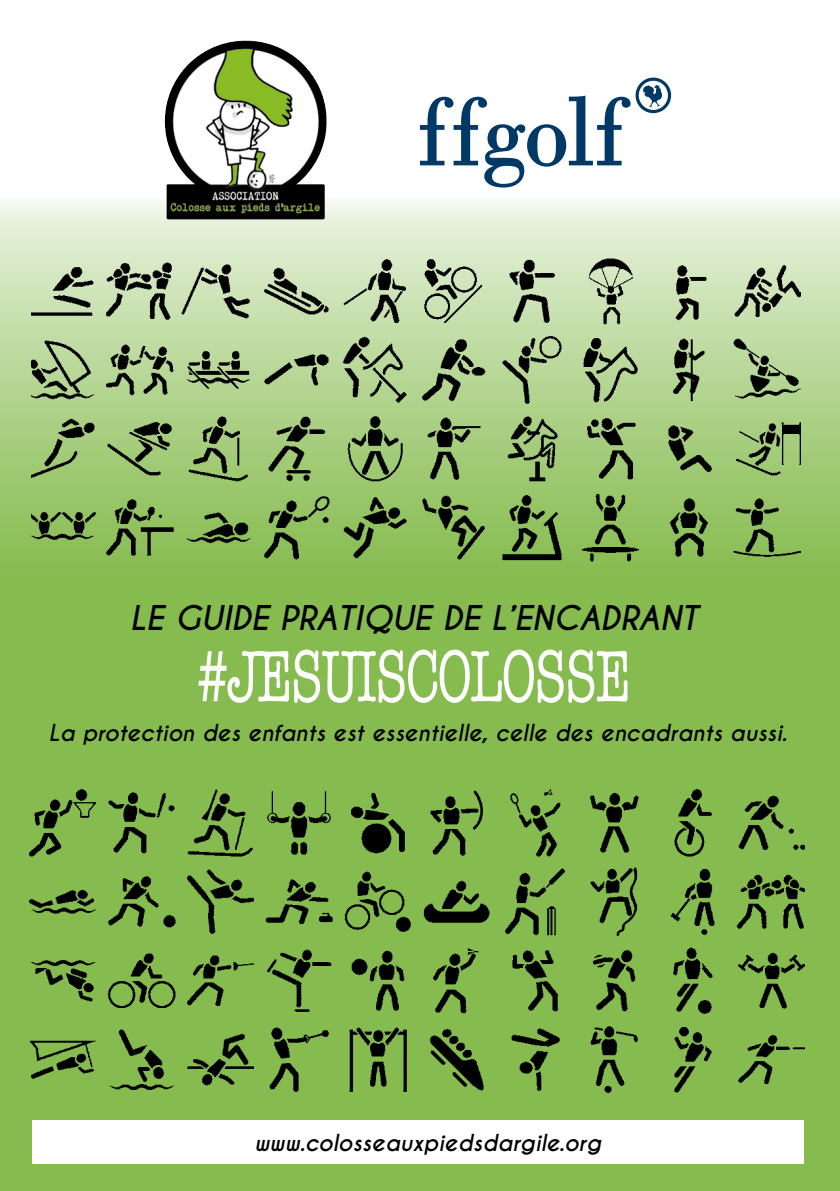
<style>
.page{position:relative;width:840px;height:1191px;background:#fff}
.page>*{position:absolute;margin:0;border:0;box-sizing:border-box;transform-origin:0 0}
.t1{font:74.8px "American Typewriter";letter-spacing:-.03em;color:#fff;scale:.69 1}
.t2{font:italic 700 32px "Caviar Dreams";color:#000}
.t3{font:italic 700 22px "Caviar Dreams";color:#000}
</style>
<div class="page">
<div style="left:0;top:580px;width:839px;height:611px;background:#86bc4f"></div>
<svg style="left:0;top:196px;width:839px;height:384px;background:#c0d7a9"></svg>
<div style="left:32px;top:1120px;width:771px;height:43px;background:#fff"></div>
<img style="left:30px;top:789px;width:774px;height:305px">
<img style="left:31px;top:255px;width:768px;height:312px">
<div style="left:368px;top:79px;width:296px;height:122px;background:#fff"></div>
<img style="left:183px;top:41px;width:58px;height:30px">
<svg style="left:420px;top:78px;width:250px;height:109px"></svg>
<h2 class="t2" style="left:130px;top:599px;width:568px">LE GUIDE PRATIQUE DE L’ENCADRANT</h2>
<h1 class="t1" style="left:197px;top:619px;width:630px">#JESUISCOLOSSE</h1>
<p class="t3" style="left:49px;top:719px;width:739px">La protection des enfants est essentielle, celle des encadrants aussi.</p>
<p class="t3" style="left:254px;top:1129px;width:348px">www.colosseauxpiedsdargile.org</p>
</div>
